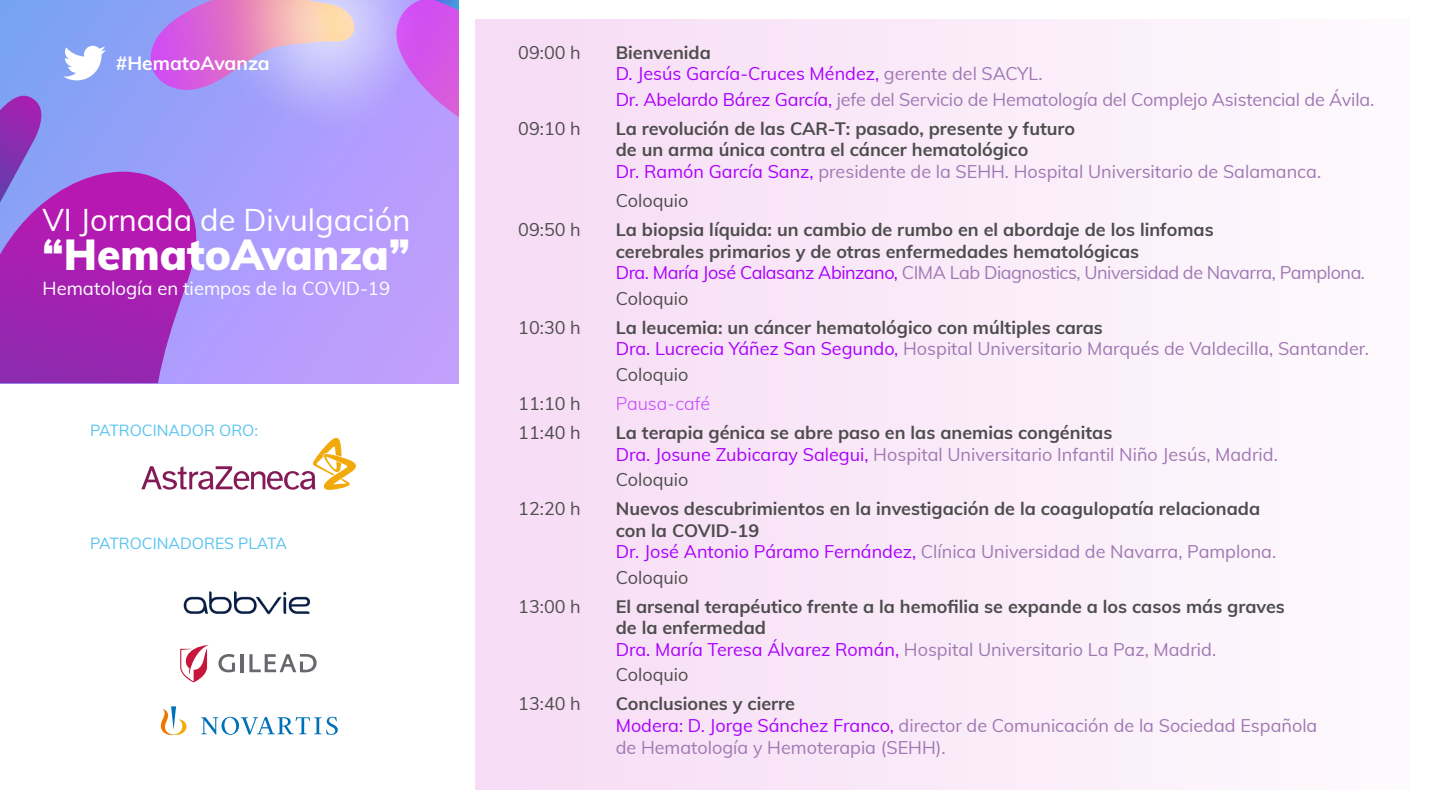
<style>
.page{position:relative;width:1440px;height:810px;background:#fff}
.page>*{position:absolute;margin:0;border:0;box-sizing:border-box;transform-origin:0 0}
.t1{font:900 42.45px "Muli";color:#fff}
.t2{font:30.75px "Muli";color:#fff}
.t3{font:700 19.2px "Muli";color:#fff}
.t4{font:18.45px "Muli";color:#fff}
.t5{font:700 18px/21.6px "Muli";color:#4d4d4d}
.t6{font:18px/21.6px "Muli";color:#a078b3}
.t7{font:18px "Muli";color:#4d4d4d}
.t8{font:18px/21.6px "Muli";color:#a0f}
.t9{font:300 18px "Muli";color:#c44dff}
.t10{font:15.83px "Muli";color:#57c4f1}
.s1{font-weight:700;color:#4d4d4d}
.s2{color:#a078b3}
.s3{color:#a0f}
.s4{font-weight:400;color:#a0f}
.s5{font-weight:400;color:#a078b3}
</style>
<div class="page">
<div style="left:475px;top:20px;width:935px;height:770px;background:linear-gradient(to right,#f6dbf4,#fdfafd)"></div>
<svg style="left:0;top:0;width:459px;height:383px;background:#ad81e7"></svg>
<svg style="left:141px;top:438px;width:215px;height:52px"></svg>
<img style="left:183px;top:591px;width:127px;height:24px">
<svg style="left:161px;top:706px;width:177px;height:29px"></svg>
<svg style="left:218px;top:654px;width:17px;height:18px"></svg>
<hr style="left:240px;top:654px;width:4px;height:18px;background:#67676d">
<svg style="left:249px;top:654px;width:68px;height:18px"></svg>
<svg style="left:180px;top:645px;width:28px;height:37px"></svg>
<p class="t3" style="left:116px;top:49px;width:155px">#HematoAvanza</p>
<h2 class="t2" style="left:43px;top:198px;width:370px">VI Jornada de Divulgación</h2>
<h1 class="t1" style="left:43px;top:224px;width:369px">“HematoAvanza”</h1>
<p class="t4" style="left:43px;top:275px;width:349px">Hematología en tiempos de la COVID-19</p>
<p class="t10" style="left:90px;top:419px;width:170px">PATROCINADOR ORO:</p>
<p class="t10" style="left:90px;top:532px;width:198px">PATROCINADORES PLATA</p>
<p class="t7" style="left:518px;top:39px;width:64px">09:00 h</p>
<p class="t8" style="left:616px;top:41px;width:428px"><span class="s1">Bienvenida<br></span>D. Jesús García-Cruces Méndez, <span class="s2">gerente del SACYL.</span></p>
<p class="t6" style="left:616px;top:88px;width:760px"><span class="s3">Dr. Abelardo Bárez García,</span> jefe del Servicio de Hematología del Complejo Asistencial de Ávila.</p>
<p class="t7" style="left:518px;top:115px;width:64px">09:10 h</p>
<p class="t5" style="left:616px;top:117px;width:707px">La revolución de las CAR-T: pasado, presente y futuro<br>de un arma única contra el cáncer hematológico<br><span class="s4">Dr. Ramón García Sanz,</span> <span class="s5">presidente de la SEHH. Hospital Universitario de Salamanca.</span></p>
<p class="t7" style="left:616px;top:188px;width:74px">Coloquio</p>
<p class="t7" style="left:518px;top:217px;width:64px">09:50 h</p>
<p class="t5" style="left:616px;top:218px;width:751px">La biopsia líquida: un cambio de rumbo en el abordaje de los linfomas<br>cerebrales primarios y de otras enfermedades hematológicas<br><span class="s4">Dra. María José Calasanz Abinzano,</span> <span class="s5">CIMA Lab Diagnostics, Universidad de Navarra, Pamplona.</span></p>
<p class="t7" style="left:616px;top:285px;width:74px">Coloquio</p>
<p class="t7" style="left:518px;top:314px;width:64px">10:30 h</p>
<p class="t6" style="left:616px;top:316px;width:755px"><span class="s1">La leucemia: un cáncer hematológico con múltiples caras<br></span><span class="s3">Dra. Lucrecia Yáñez San Segundo,</span> Hospital Universitario Marqués de Valdecilla, Santander.</p>
<p class="t7" style="left:616px;top:361px;width:74px">Coloquio</p>
<p class="t7" style="left:518px;top:390px;width:64px">11:10 h</p>
<p class="t9" style="left:616px;top:390px;width:96px">Pausa-café</p>
<p class="t7" style="left:518px;top:419px;width:64px">11:40 h</p>
<p class="t5" style="left:616px;top:421px;width:664px">La terapia génica se abre paso en las anemias congénitas<br><span class="s4">Dra. Josune Zubicaray Salegui,</span> <span class="s5">Hospital Universitario Infantil Niño Jesús, Madrid.</span></p>
<p class="t7" style="left:616px;top:466px;width:74px">Coloquio</p>
<p class="t7" style="left:518px;top:496px;width:64px">12:20 h</p>
<p class="t5" style="left:616px;top:497px;width:662px">Nuevos descubrimientos en la investigación de la coagulopatía relacionada con la COVID-19<br><span class="s4">Dr. José Antonio Páramo Fernández,</span> <span class="s5">Clínica Universidad de Navarra, Pamplona.</span></p>
<p class="t7" style="left:616px;top:564px;width:74px">Coloquio</p>
<p class="t7" style="left:518px;top:593px;width:64px">13:00 h</p>
<p class="t5" style="left:616px;top:595px;width:671px">El arsenal terapéutico frente a la hemofilia se expande a los casos más graves de la enfermedad<br><span class="s4">Dra. María Teresa Álvarez Román,</span> <span class="s5">Hospital Universitario La Paz, Madrid.</span></p>
<p class="t7" style="left:616px;top:662px;width:74px">Coloquio</p>
<p class="t7" style="left:518px;top:691px;width:64px">13:40 h</p>
<p class="t6" style="left:616px;top:692px;width:703px"><span class="s1">Conclusiones y cierre<br></span><span class="s3">Modera: D. Jorge Sánchez Franco,</span> director de Comunicación de la Sociedad Española de Hematología y Hemoterapia (SEHH).</p>
</div>
